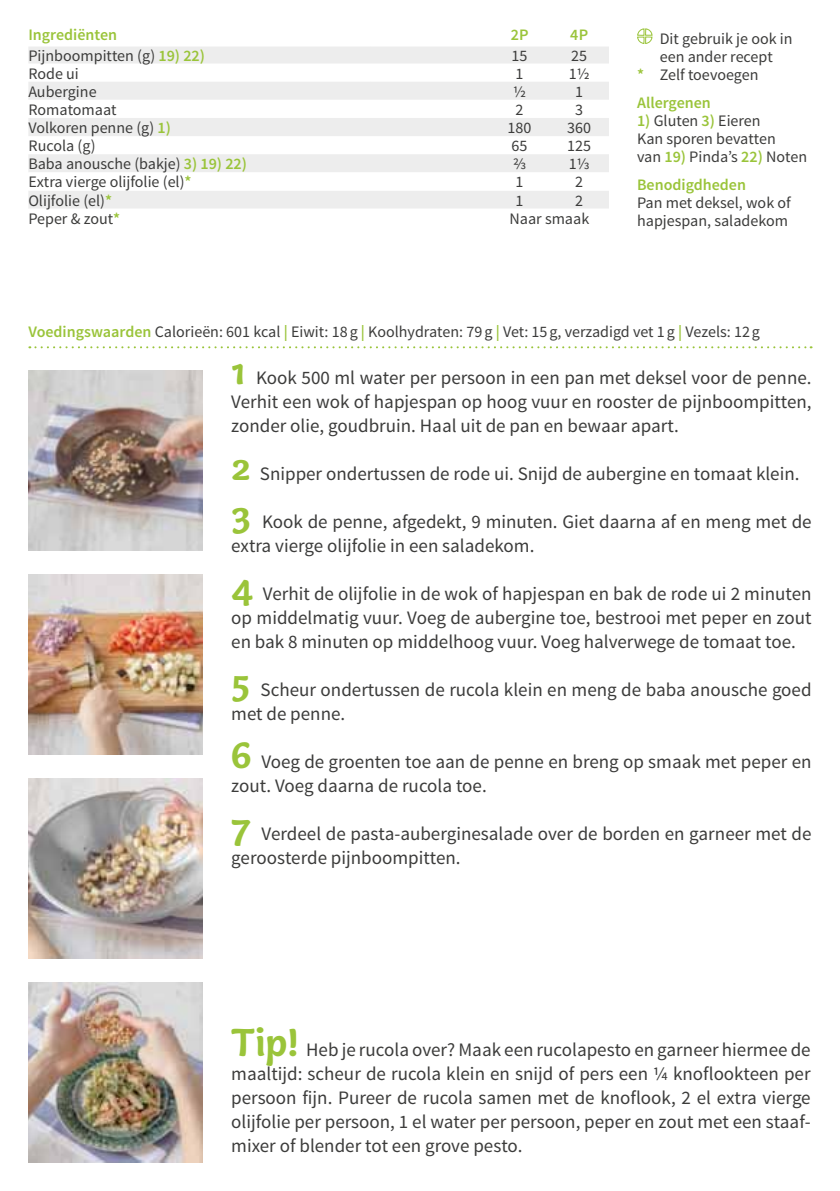
<style>
.page{position:relative;width:840px;height:1191px;background:#fff}
.page>*{position:absolute;margin:0;border:0;box-sizing:border-box;transform-origin:0 0}
.t1{font:19px/24px "Source Sans Pro";color:#3c3c3b}
.t2{font:16px/18px "Source Sans Pro";color:#3c3c3b}
.t3{font:600 16px "Source Sans Pro";color:#9ac43a}
.s1{font-weight:600;color:#9ac43a}
.s2{font-family:"Capucine Basic";font-weight:700;font-size:40px;color:#9ac43a}
</style>
<div class="page">
<svg style="left:29px;top:346px;width:782px;height:2px"></svg>
<svg style="left:637px;top:28px;width:15px;height:16px"></svg>
<svg style="left:28px;top:47px;width:580px;height:53px;fill:#ededed"></svg>
<svg style="left:28px;top:118px;width:580px;height:90px;fill:#ededed"></svg>
<img style="left:28px;top:982px;width:175px;height:180px">
<img style="left:28px;top:778px;width:175px;height:180px">
<img style="left:28px;top:574px;width:175px;height:180px">
<img style="left:28px;top:370px;width:175px;height:180px">
<p class="t3" style="left:28px;top:25px;width:90px">Ingrediënten</p>
<p class="t3" style="left:510px;top:25px;width:19px">2P</p>
<p class="t3" style="left:570px;top:25px;width:19px">4P</p>
<p class="t2" style="left:28px;top:47px;width:178px">Pijnboompitten (g) <span class="s1">19) 22)</span></p>
<p class="t2" style="left:511px;top:47px;width:17px">15</p>
<p class="t2" style="left:571px;top:47px;width:17px">25</p>
<p class="t2" style="left:28px;top:65px;width:52px">Rode ui</p>
<p class="t2" style="left:515px;top:65px;width:9px">1</p>
<p class="t2" style="left:568px;top:65px;width:22px">1½</p>
<p class="t2" style="left:28px;top:83px;width:70px">Aubergine</p>
<p class="t2" style="left:513px;top:83px;width:14px">½</p>
<p class="t2" style="left:575px;top:83px;width:9px">1</p>
<p class="t2" style="left:28px;top:101px;width:90px">Romatomaat</p>
<p class="t2" style="left:515px;top:101px;width:9px">2</p>
<p class="t2" style="left:575px;top:101px;width:9px">3</p>
<p class="t2" style="left:28px;top:119px;width:144px">Volkoren penne (g) <span class="s1">1)</span></p>
<p class="t2" style="left:507px;top:119px;width:25px">180</p>
<p class="t2" style="left:567px;top:119px;width:25px">360</p>
<p class="t2" style="left:28px;top:137px;width:69px">Rucola (g)</p>
<p class="t2" style="left:511px;top:137px;width:17px">65</p>
<p class="t2" style="left:567px;top:137px;width:25px">125</p>
<p class="t2" style="left:28px;top:155px;width:220px">Baba anousche (bakje) <span class="s1">3) 19) 22)</span></p>
<p class="t2" style="left:512px;top:155px;width:15px">⅔</p>
<p class="t2" style="left:568px;top:155px;width:22px">1⅓</p>
<p class="t2" style="left:28px;top:173px;width:165px">Extra vierge olijfolie (el)<span class="s1">*</span></p>
<p class="t2" style="left:515px;top:173px;width:9px">1</p>
<p class="t2" style="left:575px;top:173px;width:9px">2</p>
<p class="t2" style="left:28px;top:192px;width:85px">Olijfolie (el)<span class="s1">*</span></p>
<p class="t2" style="left:515px;top:192px;width:9px">1</p>
<p class="t2" style="left:575px;top:192px;width:9px">2</p>
<p class="t2" style="left:28px;top:210px;width:93px">Peper &amp; zout<span class="s1">*</span></p>
<p class="t2" style="left:509px;top:210px;width:81px">Naar smaak</p>
<p class="t2" style="left:659px;top:30px;width:134px">Dit gebruik je ook in</p>
<p class="t2" style="left:659px;top:48px;width:114px">een ander recept</p>
<p class="t2" style="left:636px;top:66px;width:123px"><span class="s1">*</span> Zelf toevoegen</p>
<p class="t3" style="left:636px;top:93px;width:75px">Allergenen</p>
<p class="t2" style="left:636px;top:112px;width:171px"><span class="s1">1)</span> Gluten <span class="s1">3)</span> Eieren<br>Kan sporen bevatten<br>van <span class="s1">19)</span> Pinda’s <span class="s1">22)</span> Noten</p>
<p class="t3" style="left:636px;top:175px;width:110px">Benodigdheden</p>
<p class="t2" style="left:636px;top:194px;width:155px">Pan met deksel, wok of hapjespan, saladekom</p>
<p class="t2" style="left:28px;top:323px;width:732px"><span class="s1">Voedingswaarden</span> Calorieën: 601 kcal <span class="s1">|</span> Eiwit: 18g <span class="s1">|</span> Koolhydraten: 79g <span class="s1">|</span> Vet: 15g, verzadigd vet 1g <span class="s1">|</span> Vezels: 12g</p>
<p class="t1" style="left:231px;top:366px;width:581px;text-align:justify"><span class="s2">1</span> Kook 500 ml water per persoon in een pan met deksel voor de penne.<br>Verhit een wok of hapjespan op hoog vuur en rooster de pijnboompitten, zonder olie, goudbruin. Haal uit de pan en bewaar apart.</p>
<p class="t1" style="left:231px;top:462px;width:569px"><span class="s2">2</span> Snipper ondertussen de rode ui. Snijd de aubergine en tomaat klein.</p>
<p class="t1" style="left:231px;top:510px;width:581px"><span class="s2">3</span> Kook de penne, afgedekt, 9 minuten. Giet daarna af en meng met de extra vierge olijfolie in een saladekom.</p>
<p class="t1" style="left:231px;top:582px;width:581px;text-align:justify"><span class="s2">4</span> Verhit de olijfolie in de wok of hapjespan en bak de rode ui 2 minuten op middelmatig vuur. Voeg de aubergine toe, bestrooi met peper en zout en bak 8 minuten op middelhoog vuur. Voeg halverwege de tomaat toe.</p>
<p class="t1" style="left:231px;top:678px;width:581px"><span class="s2">5</span> Scheur ondertussen de rucola klein en meng de baba anousche goed met de penne.</p>
<p class="t1" style="left:231px;top:750px;width:581px"><span class="s2">6</span> Voeg de groenten toe aan de penne en breng op smaak met peper en zout. Voeg daarna de rucola toe.</p>
<p class="t1" style="left:231px;top:822px;width:581px"><span class="s2">7</span> Verdeel de pasta-auberginesalade over de borden en garneer met de geroosterde pijnboompitten.</p>
<p class="t1" style="left:231px;top:1038px;width:580px;text-align:justify"><span class="s2">Tip!</span> Heb je rucola over? Maak een rucolapesto en garneer hiermee de maaltijd: scheur de rucola klein en snijd of pers een ¼ knoflookteen per persoon fijn. Pureer de rucola samen met de knoflook, 2 el extra vierge olijfolie per persoon, 1 el water per persoon, peper en zout met een staaf&shy;mixer of blender tot een grove pesto.</p>
</div>
